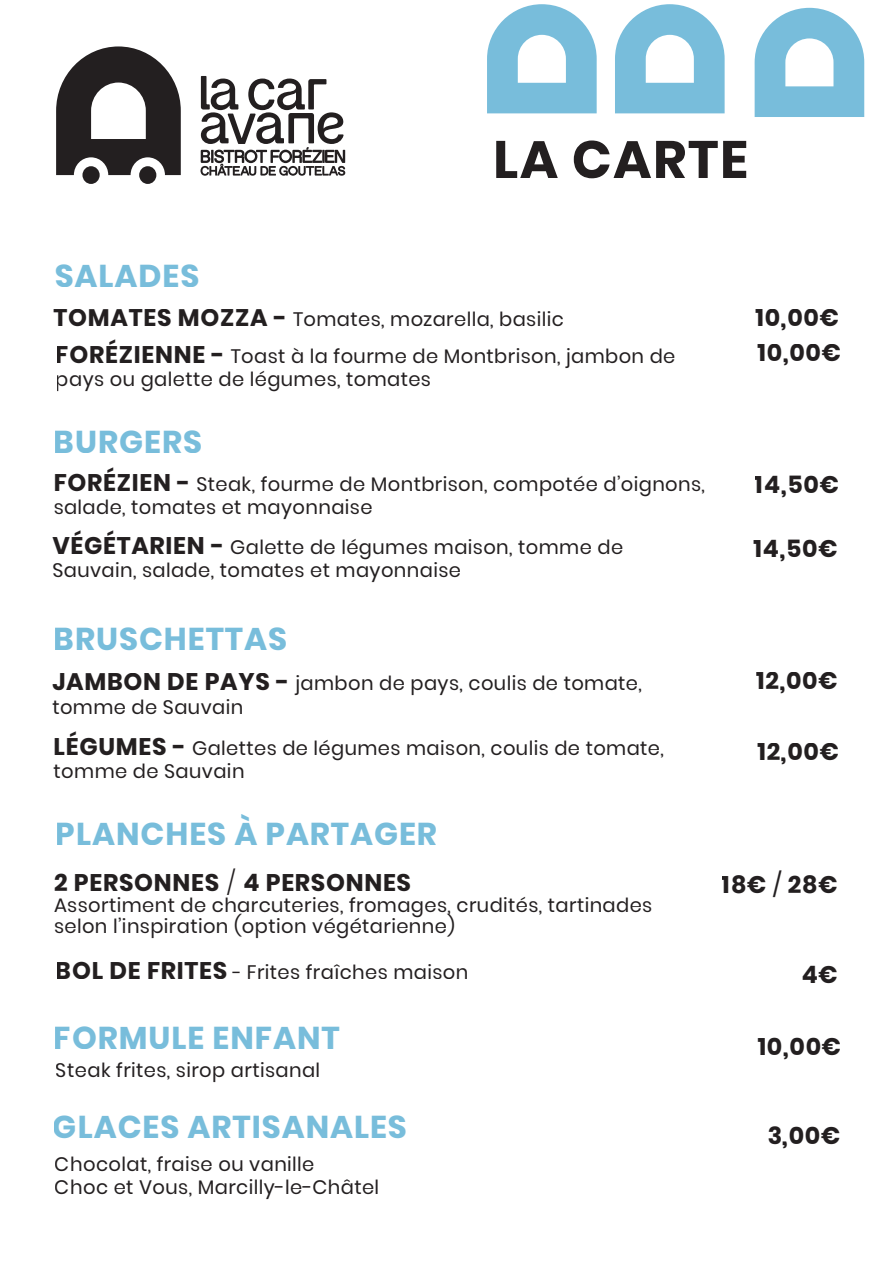
<style>
.page{position:relative;width:893px;height:1263px;background:#fff}
.page>*{position:absolute;margin:0;border:0;box-sizing:border-box;transform-origin:0 0}
.t1{font:700 52.5px "Poppins";letter-spacing:.03em;color:#231f20}
.t2{font:700 31.5px "Poppins";letter-spacing:.03em;color:#78bddb}
.t3{font:700 24px "Poppins";letter-spacing:.03em;color:#231f20}
.t4{font:19.5px/23.4px "Poppins";letter-spacing:.02em;color:#231f20}
.s1{font-weight:700;font-size:24px}
.s2{font-weight:300}
.s3{font-weight:400}
.s4{font-size:18px}
</style>
<div class="page">
<svg style="left:56px;top:46px;width:125px;height:129px"></svg>
<div style="left:82px;top:166px;width:18px;height:18px;background:#231f20;border-radius:50%"></div>
<div style="left:139px;top:166px;width:17px;height:18px;background:#231f20;border-radius:50%"></div>
<svg style="left:200px;top:76px;width:145px;height:100px"></svg>
<svg style="left:755px;top:8px;width:109px;height:109px"></svg>
<svg style="left:615px;top:4px;width:110px;height:109px"></svg>
<svg style="left:487px;top:4px;width:110px;height:109px"></svg>
<h2 class="t2" style="left:55px;top:257px;width:146px">SALADES</h2>
<h1 class="t1" style="left:493px;top:129px;width:257px">LA CARTE</h1>
<p class="t4" style="left:54px;top:308px;width:512px"><span class="s1">TOMATES MOZZA -</span> Tomates, mozarella, basilic</p>
<p class="t3" style="left:755px;top:304px;width:85px">10,00€</p>
<p class="t4" style="left:56px;top:344px;width:621px"><span class="s1">FORÉZIENNE -</span> Toast à la fourme de Montbrison, jambon de pays ou galette de légumes, tomates</p>
<p class="t3" style="left:758px;top:339px;width:85px">10,00€</p>
<h2 class="t2" style="left:54px;top:423px;width:150px">BURGERS</h2>
<p class="t4" style="left:54px;top:472px;width:653px"><span class="s1">FORÉZIEN -</span> Steak, fourme de Montbrison, compotée d’oignons, salade, tomates et mayonnaise</p>
<p class="t3" style="left:755px;top:470px;width:86px">14,50€</p>
<p class="t4" style="left:52px;top:535px;width:572px"><span class="s1">VÉGÉTARIEN -</span> Galette de légumes maison, tomme de<br>Sauvain, salade, tomates et mayonnaise</p>
<p class="t3" style="left:754px;top:534px;width:86px">14,50€</p>
<h2 class="t2" style="left:54px;top:621px;width:235px">BRUSCHETTAS</h2>
<p class="t4" style="left:52px;top:672px;width:591px"><span class="s1">JAMBON DE PAYS -</span> jambon de pays, coulis de tomate, tomme de Sauvain</p>
<p class="t3" style="left:756px;top:667px;width:83px">12,00€</p>
<p class="t4" style="left:54px;top:736px;width:612px"><span class="s1">LÉGUMES -</span> Galettes de légumes maison, coulis de tomate, tomme de Sauvain</p>
<p class="t3" style="left:757px;top:738px;width:83px">12,00€</p>
<h2 class="t2" style="left:56px;top:815px;width:383px">PLANCHES À PARTAGER</h2>
<p class="t3" style="left:54px;top:869px;width:359px">2 PERSONNES <span class="s2">/</span> 4 PERSONNES</p>
<p class="t4" style="left:54px;top:895px;width:600px;line-height:21px">Assortiment de charcuteries, fromages, crudités, tartinades selon l’inspiration (option végétarienne)</p>
<p class="t3" style="left:722px;top:871px;width:117px">18€ <span class="s3">/</span> 28€</p>
<p class="t4" style="left:56px;top:960px;width:414px"><span class="s1">BOL DE FRITES</span> <span class="s4">-</span> Frites fraîches maison</p>
<p class="t3" style="left:802px;top:961px;width:38px">4€</p>
<h2 class="t2" style="left:54px;top:1019px;width:287px">FORMULE ENFANT</h2>
<p class="t4" style="left:56px;top:1058px;width:266px">Steak frites, sirop artisanal</p>
<h2 class="t2" style="left:53px;top:1109px;width:356px">GLACES ARTISANALES</h2>
<p class="t4" style="left:55px;top:1152px;width:326px">Chocolat, fraise ou vanille<br>Choc et Vous, Marcilly-le-Châtel</p>
<p class="t3" style="left:758px;top:1032px;width:85px">10,00€</p>
<p class="t3" style="left:767px;top:1122px;width:75px">3,00€</p>
</div>
